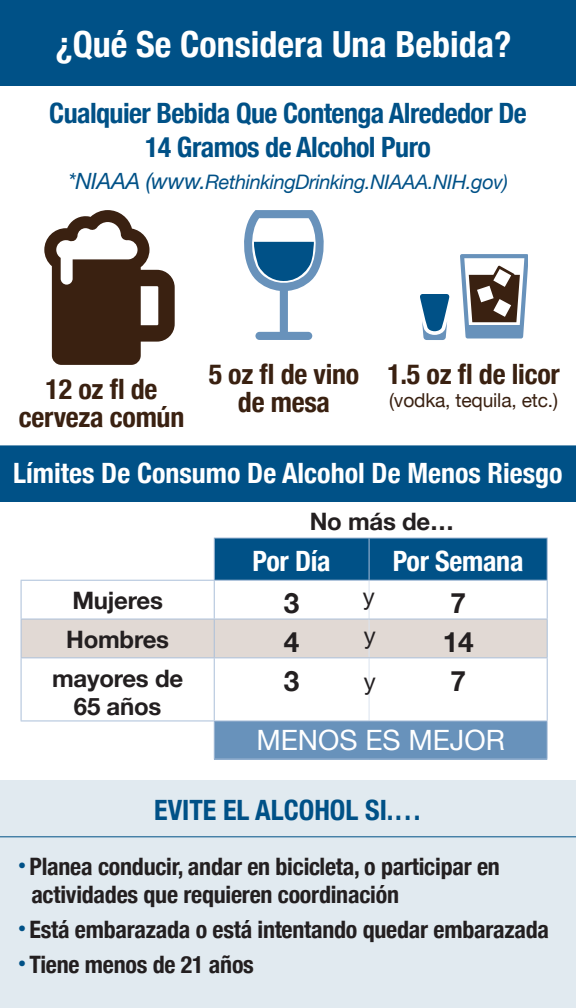
<style>
.page{position:relative;width:576px;height:1008px;background:#fff}
.page>*{position:absolute;margin:0;border:0;box-sizing:border-box;transform-origin:0 0}
.t1{font:700 condensed 36px "Helvetica Neue";color:#fff}
.t2{font:700 condensed 28px/33.6px "Helvetica Neue";letter-spacing:-.02em;color:#005187;text-align:center}
.t3{font:700 condensed 28px "Helvetica Neue";color:#fff}
.t4{font:700 condensed 28px/28px "Helvetica Neue";letter-spacing:-.01em;color:#3a2111;text-align:center}
.t5{font:700 condensed 28px "Helvetica Neue";color:#005187}
.t6{font:28px "Helvetica Neue";color:#fff}
.t7{font:700 28px "Helvetica Neue";color:#231f20}
.t8{font:700 condensed 24px/28px "Helvetica Neue";letter-spacing:-.01em;color:#231f20}
.t9{font:700 24px/28px "Helvetica Neue";letter-spacing:-.01em;color:#231f20;text-align:center}
.t10{font:24px "Helvetica Neue";color:#231f20}
.t11{font:italic 20px "Helvetica Neue";letter-spacing:-.02em;color:#005187}
.t12{font:19.2px "Helvetica Neue";letter-spacing:-.01em;color:#3a2111}
.s1{font-size:22.4px}
</style>
<div class="page">
<div style="left:0;top:446px;width:576px;height:56px;background:#005187"></div>
<div style="left:0;top:780px;width:576px;height:228px;background:#e1eaf0"></div>
<div style="left:0;top:0;width:576px;height:86px;background:#005187"></div>
<svg style="left:44px;top:210px;width:131px;height:155px"></svg>
<svg style="left:460px;top:254px;width:67px;height:85px"></svg>
<svg style="left:420px;top:294px;width:29px;height:46px"></svg>
<svg style="left:244px;top:210px;width:80px;height:130px"></svg>
<div style="left:215px;top:539px;width:332px;height:41px;background:#005187"></div>
<div style="left:22px;top:620px;width:525px;height:37px;background:#e1d9d4"></div>
<div style="left:214px;top:721px;width:333px;height:38px;background:#6892bb"></div>
<hr style="left:214px;top:538px;width:1px;height:42px;background:#aabfd9">
<hr style="left:214px;top:537px;width:155px;height:2px;background:#aabfd9">
<hr style="left:369px;top:537px;width:179px;height:2px;background:#aabfd9">
<hr style="left:368px;top:538px;width:2px;height:42px;background:#aabfd9">
<hr style="left:547px;top:538px;width:1px;height:42px;background:#aabfd9">
<hr style="left:20px;top:581px;width:2px;height:38px;background:#aabfd9">
<hr style="left:21px;top:580px;width:193px;height:1px;background:#aabfd9">
<hr style="left:214px;top:581px;width:1px;height:38px;background:#aabfd9">
<hr style="left:214px;top:580px;width:155px;height:1px;background:#aabfd9">
<hr style="left:368px;top:581px;width:2px;height:38px;background:#dae3ef">
<hr style="left:369px;top:580px;width:179px;height:1px;background:#aabfd9">
<hr style="left:547px;top:581px;width:1px;height:38px;background:#aabfd9">
<hr style="left:20px;top:619px;width:2px;height:38px;background:#aabfd9">
<hr style="left:21px;top:618px;width:193px;height:2px;background:#aabfd9">
<hr style="left:214px;top:619px;width:1px;height:38px;background:#aabfd9">
<hr style="left:214px;top:618px;width:155px;height:2px;background:#aabfd9">
<hr style="left:368px;top:619px;width:2px;height:38px;background:#dae3ef">
<hr style="left:369px;top:618px;width:179px;height:2px;background:#aabfd9">
<hr style="left:547px;top:619px;width:1px;height:38px;background:#aabfd9">
<hr style="left:20px;top:658px;width:2px;height:63px;background:#aabfd9">
<hr style="left:21px;top:657px;width:193px;height:2px;background:#aabfd9">
<hr style="left:214px;top:658px;width:1px;height:63px;background:#aabfd9">
<hr style="left:214px;top:657px;width:155px;height:2px;background:#aabfd9">
<hr style="left:368px;top:658px;width:2px;height:63px;background:#dae3ef">
<hr style="left:369px;top:657px;width:179px;height:2px;background:#aabfd9">
<hr style="left:547px;top:658px;width:1px;height:63px;background:#aabfd9">
<hr style="left:21px;top:720px;width:193px;height:2px;background:#aabfd9">
<hr style="left:214px;top:721px;width:1px;height:38px;background:#aabfd9">
<hr style="left:214px;top:720px;width:155px;height:2px;background:#aabfd9">
<hr style="left:214px;top:758px;width:155px;height:2px;background:#aabfd9">
<hr style="left:369px;top:758px;width:179px;height:2px;background:#aabfd9">
<hr style="left:369px;top:720px;width:179px;height:2px;background:#aabfd9">
<hr style="left:547px;top:721px;width:1px;height:38px;background:#aabfd9">
<hr style="left:0;top:445px;width:576px;height:2px;background:#005187">
<hr style="left:0;top:836px;width:576px;height:2px;background:#005187">
<p class="t1" style="left:56px;top:14px;width:457px">¿Qué Se Considera Una Bebida?</p>
<p class="t2" style="left:49px;top:94px;width:479px">Cualquier Bebida Que Contenga Alrededor De<br>14 Gramos de Alcohol Puro</p>
<p class="t11" style="left:68px;top:167px;width:441px"><span class="s1">*NIAAA (www.</span>RethinkingDrinking.NIAAA.NIH.gov)</p>
<p class="t4" style="left:19px;top:373px;width:167px">12 oz fl de cerveza común</p>
<p class="t4" style="left:209px;top:358px;width:152px">5 oz fl de vino de mesa</p>
<p class="t4" style="left:387px;top:358px;width:174px">1.5 oz fl de licor</p>
<p class="t12" style="left:389px;top:386px;width:170px">(vodka, tequila, etc.)</p>
<p class="t3" style="left:13px;top:450px;width:551px">Límites De Consumo De Alcohol De Menos Riesgo</p>
<p class="t9" style="left:310px;top:508px;width:146px">No más de…</p>
<p class="t3" style="left:253px;top:537px;width:80px">Por Día</p>
<p class="t3" style="left:393px;top:537px;width:132px">Por Semana</p>
<p class="t9" style="left:72px;top:587px;width:92px">Mujeres</p>
<p class="t7" style="left:284px;top:581px;width:17px">3</p>
<p class="t7" style="left:450px;top:581px;width:17px">7</p>
<p class="t9" style="left:66px;top:626px;width:104px">Hombres</p>
<p class="t7" style="left:284px;top:620px;width:17px">4</p>
<p class="t7" style="left:443px;top:620px;width:32px">14</p>
<p class="t9" style="left:52px;top:665px;width:133px">mayores de<br>65 años</p>
<p class="t7" style="left:284px;top:659px;width:17px">3</p>
<p class="t7" style="left:450px;top:659px;width:17px">7</p>
<p class="t6" style="left:257px;top:720px;width:250px">MENOS ES MEJOR</p>
<p class="t10" style="left:363px;top:579px;width:13px">y</p>
<p class="t10" style="left:364px;top:618px;width:13px">y</p>
<p class="t10" style="left:364px;top:664px;width:13px">y</p>
<p class="t5" style="left:154px;top:787px;width:269px">EVITE EL ALCOHOL SI.…</p>
<p class="t8" style="left:31px;top:851px;width:470px;text-indent:-13px"><sup>•</sup> Planea conducir, andar en bicicleta, o participar en actividades que requieren coordinación</p>
<p class="t8" style="left:18px;top:914px;width:533px"><sup>•</sup> Está embarazada o está intentando quedar embarazada</p>
<p class="t8" style="left:18px;top:949px;width:237px"><sup>•</sup> Tiene menos de 21 años</p>
</div>
